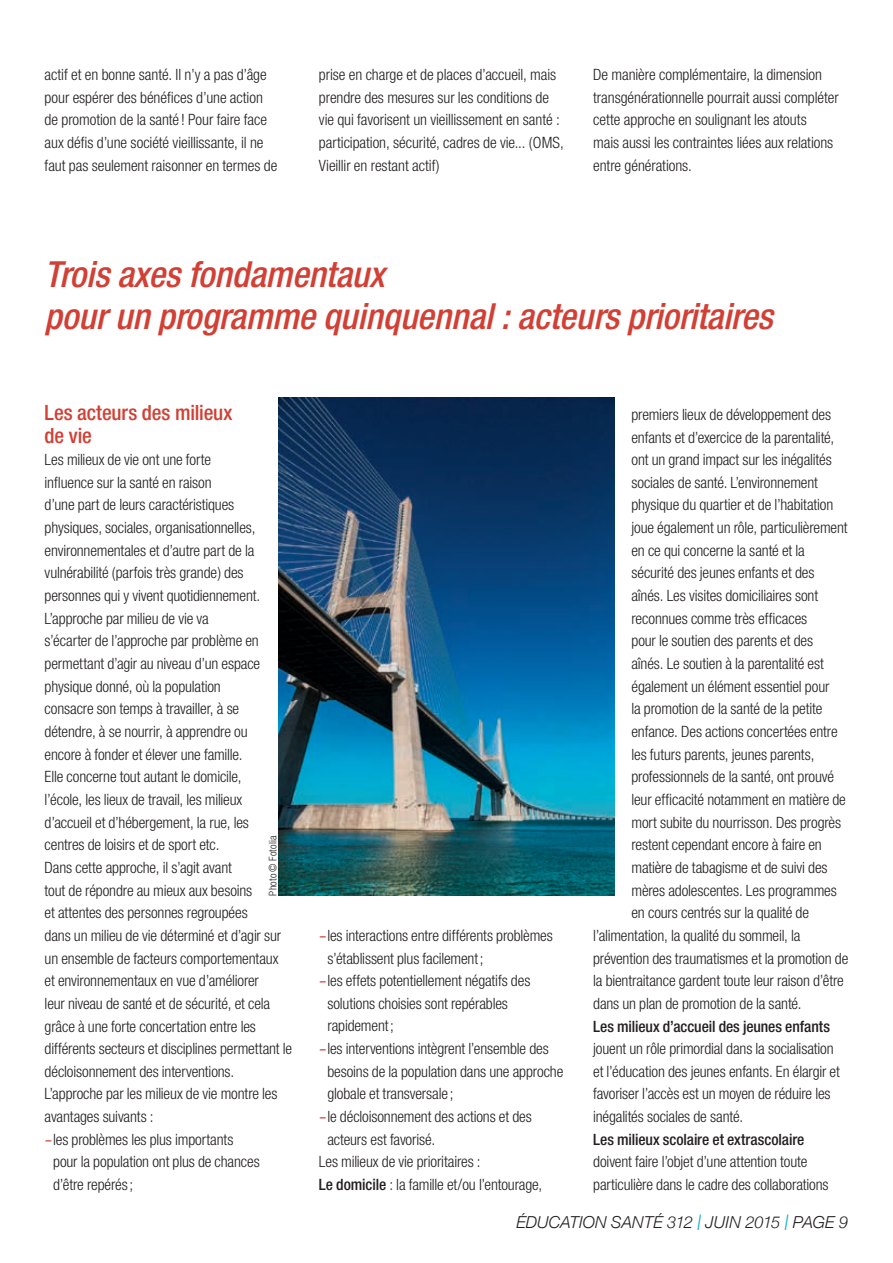
<style>
.page{position:relative;width:893px;height:1263px;background:#fff}
.page>*{position:absolute;margin:0;border:0;box-sizing:border-box;transform-origin:0 0}
.t1{font:italic 500 condensed 36px/42px "Helvetica Neue";letter-spacing:-.005em;color:#d23f34}
.t2{font:500 condensed 21px/22.6px "Helvetica Neue";letter-spacing:-.005em;color:#d23f34}
.t3{font:italic 300 16.5px "Helvetica Neue";letter-spacing:.005em;color:#231f20}
.t4{font:300 condensed 15.6px/22.6px "Helvetica Neue";letter-spacing:-.01em;color:#231f20}
.t5{font:500 condensed 15.6px "Helvetica Neue";letter-spacing:-.005em;color:#231f20}
.t6{font:300 condensed 10.5px "Helvetica Neue";letter-spacing:.01em;color:#231f20}
.s1{font-family:"The Sans";font-weight:400;font-stretch:normal;font-size:16.5px;color:#d23f34}
.s2{font-weight:500}
.s3{font-size:21.45px;color:#0caecf}
</style>
<div class="page">
<img style="left:279px;top:397px;width:335px;height:498px">
<p class="t4" style="left:45px;top:63px;width:234px">actif et en bonne santé. Il n’y a pas d’âge pour espérer des bénéfices d’une action de promotion de la santé ! Pour faire face aux défis d’une société vieillissante, il ne faut pas seulement raisonner en termes de</p>
<p class="t4" style="left:319px;top:63px;width:246px">prise en charge et de places d’accueil, mais prendre des mesures sur les conditions de vie qui favorisent un vieillissement en santé : participation, sécurité, cadres de vie... (OMS, Vieillir en restant actif)</p>
<p class="t4" style="left:593px;top:63px;width:247px">De manière complémentaire, la dimension transgénérationnelle pourrait aussi compléter cette approche en soulignant les atouts<br>mais aussi les contraintes liées aux relations entre générations.</p>
<h1 class="t1" style="left:45px;top:253px;width:730px">Trois axes fondamentaux<br>pour un programme quinquennal : acteurs prioritaires</h1>
<h2 class="t2" style="left:45px;top:401px;width:189px">Les acteurs des milieux de vie</h2>
<p class="t4" style="left:45px;top:448px;width:168px">Les milieux de vie ont une forte</p>
<p class="t4" style="left:45px;top:471px;width:169px">influence sur la santé en raison</p>
<p class="t4" style="left:45px;top:493px;width:191px">d’une part de leurs caractéristiques</p>
<p class="t4" style="left:45px;top:516px;width:212px">physiques, sociales, organisationnelles,</p>
<p class="t4" style="left:45px;top:539px;width:211px">environnementales et d’autre part de la</p>
<p class="t4" style="left:45px;top:561px;width:201px">vulnérabilité (parfois très grande) des</p>
<p class="t4" style="left:45px;top:584px;width:217px">personnes qui y vivent quotidiennement.</p>
<p class="t4" style="left:45px;top:607px;width:166px">L’approche par milieu de vie va</p>
<p class="t4" style="left:45px;top:629px;width:216px">s’écarter de l’approche par problème en</p>
<p class="t4" style="left:45px;top:652px;width:217px">permettant d’agir au niveau d’un espace</p>
<p class="t4" style="left:45px;top:675px;width:178px">physique donné, où la population</p>
<p class="t4" style="left:45px;top:697px;width:196px">consacre son temps à travailler, à se</p>
<p class="t4" style="left:45px;top:720px;width:204px">détendre, à se nourrir, à apprendre ou</p>
<p class="t4" style="left:45px;top:743px;width:199px">encore à fonder et élever une famille.</p>
<p class="t4" style="left:45px;top:765px;width:198px">Elle concerne tout autant le domicile,</p>
<p class="t4" style="left:45px;top:788px;width:199px">l’école, les lieux de travail, les milieux</p>
<p class="t4" style="left:45px;top:811px;width:206px">d’accueil et d’hébergement, la rue, les</p>
<p class="t4" style="left:45px;top:833px;width:176px">centres de loisirs et de sport etc.</p>
<p class="t4" style="left:45px;top:856px;width:189px">Dans cette approche, il s’agit avant</p>
<p class="t4" style="left:45px;top:879px;width:209px">tout de répondre au mieux aux besoins</p>
<p class="t4" style="left:45px;top:901px;width:205px">et attentes des personnes regroupées</p>
<p class="t4" style="left:45px;top:924px;width:238px">dans un milieu de vie déterminé et d’agir sur</p>
<p class="t4" style="left:45px;top:946px;width:235px">un ensemble de facteurs comportementaux</p>
<p class="t4" style="left:45px;top:969px;width:216px">et environnementaux en vue d’améliorer</p>
<p class="t4" style="left:45px;top:992px;width:227px">leur niveau de santé et de sécurité, et cela</p>
<p class="t4" style="left:45px;top:1014px;width:213px">grâce à une forte concertation entre les</p>
<p class="t4" style="left:45px;top:1037px;width:249px">différents secteurs et disciplines permettant le</p>
<p class="t4" style="left:45px;top:1060px;width:191px">décloisonnement des interventions.</p>
<p class="t4" style="left:45px;top:1082px;width:234px">L’approche par les milieux de vie montre les</p>
<p class="t4" style="left:45px;top:1105px;width:111px">avantages suivants :</p>
<p class="t4" style="left:45px;top:1128px;width:190px"><span class="s1">-</span>les problèmes les plus importants</p>
<p class="t4" style="left:53px;top:1150px;width:208px">pour la population ont plus de chances</p>
<p class="t4" style="left:53px;top:1173px;width:82px">d’être repérés;</p>
<p class="t6" style="left:267px;top:895px;width:61px;rotate:-90deg">Photo © Fotolia</p>
<p class="t4" style="left:319px;top:924px;width:235px"><span class="s1">-</span>les interactions entre différents problèmes</p>
<p class="t4" style="left:327px;top:946px;width:158px">s’établissent plus facilement;</p>
<p class="t4" style="left:319px;top:969px;width:213px"><span class="s1">-</span>les effets potentiellement négatifs des</p>
<p class="t4" style="left:327px;top:992px;width:182px">solutions choisies sont repérables</p>
<p class="t4" style="left:327px;top:1014px;width:68px">rapidement;</p>
<p class="t4" style="left:319px;top:1037px;width:231px"><span class="s1">-</span>les interventions intègrent l’ensemble des</p>
<p class="t4" style="left:327px;top:1060px;width:237px">besoins de la population dans une approche</p>
<p class="t4" style="left:327px;top:1082px;width:128px">globale et transversale ;</p>
<p class="t4" style="left:319px;top:1105px;width:214px"><span class="s1">-</span>le décloisonnement des actions et des</p>
<p class="t4" style="left:327px;top:1128px;width:109px">acteurs est favorisé.</p>
<p class="t4" style="left:319px;top:1150px;width:163px">Les milieux de vie prioritaires :</p>
<p class="t4" style="left:319px;top:1173px;width:225px"><span class="s2">Le domicile</span> : la famille et/ou l’entourage,</p>
<p class="t4" style="left:631px;top:403px;width:201px">premiers lieux de développement des</p>
<p class="t4" style="left:631px;top:425px;width:204px">enfants et d’exercice de la parentalité,</p>
<p class="t4" style="left:631px;top:448px;width:202px">ont un grand impact sur les inégalités</p>
<p class="t4" style="left:631px;top:471px;width:188px">sociales de santé. L’environnement</p>
<p class="t4" style="left:631px;top:493px;width:203px">physique du quartier et de l’habitation</p>
<p class="t4" style="left:631px;top:516px;width:218px">joue également un rôle, particulièrement</p>
<p class="t4" style="left:631px;top:539px;width:175px">en ce qui concerne la santé et la</p>
<p class="t4" style="left:631px;top:561px;width:184px">sécurité des jeunes enfants et des</p>
<p class="t4" style="left:631px;top:584px;width:188px">aînés. Les visites domiciliaires sont</p>
<p class="t4" style="left:631px;top:607px;width:177px">reconnues comme très efficaces</p>
<p class="t4" style="left:631px;top:629px;width:183px">pour le soutien des parents et des</p>
<p class="t4" style="left:631px;top:652px;width:194px">aînés. Le soutien à la parentalité est</p>
<p class="t4" style="left:631px;top:675px;width:199px">également un élément essentiel pour</p>
<p class="t4" style="left:631px;top:697px;width:192px">la promotion de la santé de la petite</p>
<p class="t4" style="left:631px;top:720px;width:208px">enfance. Des actions concertées entre</p>
<p class="t4" style="left:631px;top:743px;width:184px">les futurs parents, jeunes parents,</p>
<p class="t4" style="left:631px;top:765px;width:204px">professionnels de la santé, ont prouvé</p>
<p class="t4" style="left:631px;top:788px;width:216px">leur efficacité notamment en matière de</p>
<p class="t4" style="left:631px;top:811px;width:211px">mort subite du nourrisson. Des progrès</p>
<p class="t4" style="left:631px;top:833px;width:192px">restent cependant encore à faire en</p>
<p class="t4" style="left:631px;top:856px;width:198px">matière de tabagisme et de suivi des</p>
<p class="t4" style="left:631px;top:879px;width:207px">mères adolescentes. Les programmes</p>
<p class="t4" style="left:631px;top:901px;width:179px">en cours centrés sur la qualité de</p>
<p class="t4" style="left:593px;top:924px;width:209px">l’alimentation, la qualité du sommeil, la</p>
<p class="t4" style="left:593px;top:946px;width:257px">prévention des traumatismes et la promotion de</p>
<p class="t4" style="left:593px;top:969px;width:252px">la bientraitance gardent toute leur raison d’être</p>
<p class="t4" style="left:593px;top:992px;width:210px">dans un plan de promotion de la santé.</p>
<p class="t5" style="left:593px;top:1017px;width:238px">Les milieux d’accueil des jeunes enfants</p>
<p class="t4" style="left:593px;top:1037px;width:248px">jouent un rôle primordial dans la socialisation et l’éducation des jeunes enfants. En élargir et favoriser l’accès est un moyen de réduire les inégalités sociales de santé.</p>
<p class="t5" style="left:593px;top:1130px;width:213px">Les milieux scolaire et extrascolaire</p>
<p class="t4" style="left:593px;top:1150px;width:237px">doivent faire l’objet d’une attention toute particulière dans le cadre des collaborations</p>
<p class="t3" style="left:516px;top:1209px;width:333px">ÉDUCATION SANTÉ 312 <span class="s3">I</span> JUIN 2015 <span class="s3">I</span> PAGE 9</p>
</div>
